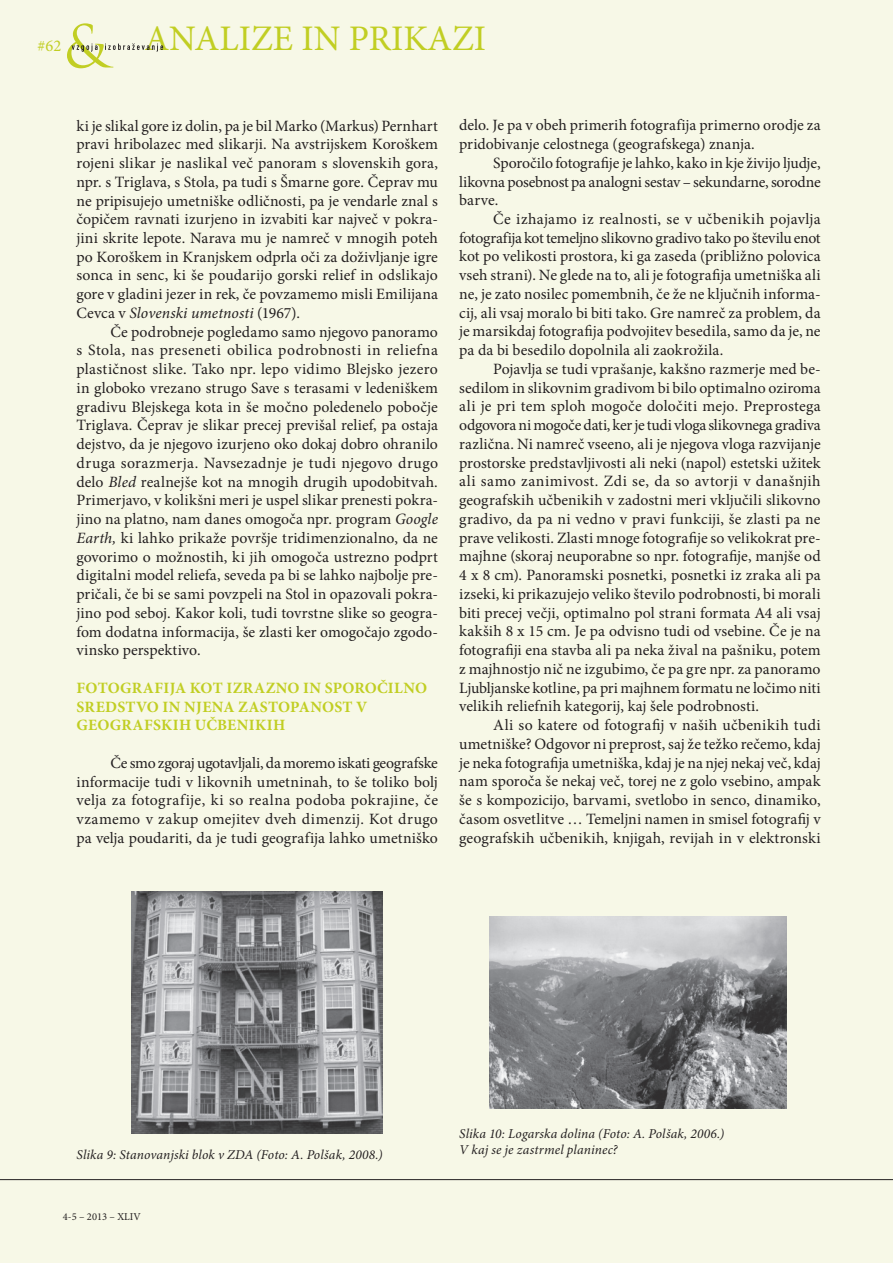
<style>
.page{position:relative;width:893px;height:1263px;background:#f7f8e7}
.page>*{position:absolute;margin:0;border:0;box-sizing:border-box;transform-origin:0 0}
.t1{font:36px "Minion Pro";color:#c1ce23}
.t2{font:16.5px "Minion Pro";color:#c1ce23}
.t3{font:15.75px/18.8px "Minion Pro";letter-spacing:.005em;color:#231f20;text-align:justify}
.t4{font:700 15.75px/18.8px "Minion Pro";letter-spacing:.015em;color:#c1ce23}
.t5{font:italic 13.5px/15.8px "Minion Pro";letter-spacing:.01em;color:#231f20}
.t6{font:10.5px "Minion Pro";color:#231f20}
.s1{font-style:italic}
</style>
<div class="page">
<hr style="left:0;top:1179px;width:893px;height:1px;background:#231f20">
<svg style="left:67px;top:23px;width:96px;height:45px"></svg>
<img style="left:132px;top:891px;width:251px;height:242px">
<img style="left:490px;top:916px;width:296px;height:192px">
<p class="t2" style="left:38px;top:35px;width:25px">#62</p>
<h1 class="t1" style="left:144px;top:14px;width:343px">ANALIZE IN PRIKAZI</h1>
<p class="t3" style="left:77px;top:116px;width:363px">ki je slikal gore iz dolin, pa je bil Marko (Markus) Pernhart pravi hribolazec med slikarji. Na avstrijskem Koroškem rojeni slikar je naslikal več panoram s slovenskih gora, npr. s Triglava, s Stola, pa tudi s Šmarne gore. Čeprav mu ne pripisujejo umetniške odličnosti, pa je vendarle znal s čopičem ravnati izurjeno in izvabiti kar največ v pokra&shy;jini skrite lepote. Narava mu je namreč v mnogih poteh po Koroškem in Kranjskem odprla oči za doživljanje igre sonca in senc, ki še poudarijo gorski relief in odslikajo gore v gladini jezer in rek, če povzamemo misli Emilijana Cevca v <span class="s1">Slovenski umetnosti</span> (1967).</p>
<p class="t3" style="left:77px;top:322px;width:363px;text-indent:34px">Če podrobneje pogledamo samo njegovo panoramo s Stola, nas preseneti obilica podrobnosti in reliefna plastičnost slike. Tako npr. lepo vidimo Blejsko jezero in globoko vrezano strugo Save s terasami v ledeniškem gradivu Blejskega kota in še močno poledenelo pobočje Triglava. Čeprav je slikar precej previšal relief, pa ostaja dejstvo, da je njegovo izurjeno oko dokaj dobro ohranilo druga sorazmerja. Navsezadnje je tudi njegovo drugo delo <span class="s1">Bled</span> realnejše kot na mnogih drugih upodobitvah.<br>Primerjavo, v kolikšni meri je uspel slikar prenesti pokra&shy;jino na platno, nam danes omogoča npr. program <span class="s1">Google Earth,</span> ki lahko prikaže površje tridimenzionalno, da ne govorimo o možnostih, ki jih omogoča ustrezno podprt digitalni model reliefa, seveda pa bi se lahko najbolje pre&shy;pričali, če bi se sami povzpeli na Stol in opazovali pokra&shy;jino pod seboj. Kakor koli, tudi tovrstne slike so geogra&shy;fom dodatna informacija, še zlasti ker omogočajo zgodo&shy;vinsko perspektivo.</p>
<p class="t4" style="left:77px;top:678px;width:352px">FOTOGRAFIJA KOT IZRAZNO IN SPOROČILNO<br>SREDSTVO IN NJENA ZASTOPANOST V<br>GEOGRAFSKIH UČBENIKIH</p>
<p class="t3" style="left:77px;top:753px;width:363px;text-indent:34px">Če smo zgoraj ugotavljali, da moremo iskati geografske informacije tudi v likovnih umetninah, to še toliko bolj velja za fotografije, ki so realna podoba pokrajine, če vzamemo v zakup omejitev dveh dimenzij. Kot drugo pa velja poudariti, da je tudi geografija lahko umetniško</p>
<p class="t3" style="left:459px;top:116px;width:363px">delo. Je pa v obeh primerih fotografija primerno orodje za pridobivanje celostnega (geografskega) znanja.</p>
<p class="t3" style="left:459px;top:153px;width:363px;text-indent:34px">Sporočilo fotografije je lahko, kako in kje živijo ljudje, likovna posebnost pa analogni sestav – sekundarne, sorodne barve.</p>
<p class="t3" style="left:459px;top:210px;width:363px;text-indent:34px">Če izhajamo iz realnosti, se v učbenikih pojavlja fotografija kot temeljno slikovno gradivo tako po številu enot kot po velikosti prostora, ki ga zaseda (približno polovica vseh strani). Ne glede na to, ali je fotografija umetniška ali ne, je zato nosilec pomembnih, če že ne ključnih informa&shy;cij, ali vsaj moralo bi biti tako. Gre namreč za problem, da je marsikdaj fotografija podvojitev besedila, samo da je, ne pa da bi besedilo dopolnila ali zaokrožila.</p>
<p class="t3" style="left:459px;top:360px;width:363px;text-indent:34px">Pojavlja se tudi vprašanje, kakšno razmerje med be&shy;sedilom in slikovnim gradivom bi bilo optimalno oziroma ali je pri tem sploh mogoče določiti mejo. Preprostega odgovora ni mogoče dati, ker je tudi vloga slikovnega gradiva različna. Ni namreč vseeno, ali je njegova vloga razvijanje prostorske predstavljivosti ali neki (napol) estetski užitek ali samo zanimivost. Zdi se, da so avtorji v današnjih geografskih učbenikih v zadostni meri vključili slikovno gradivo, da pa ni vedno v pravi funkciji, še zlasti pa ne prave velikosti. Zlasti mnoge fotografije so velikokrat pre&shy;majhne (skoraj neuporabne so npr. fotografije, manjše od 4 x 8 cm). Panoramski posnetki, posnetki iz zraka ali pa izseki, ki prikazujejo veliko število podrobnosti, bi morali biti precej večji, optimalno pol strani formata A4 ali vsaj kakših 8 x 15 cm. Je pa odvisno tudi od vsebine. Če je na fotografiji ena stavba ali pa neka žival na pašniku, potem z majhnostjo nič ne izgubimo, če pa gre npr. za panoramo Ljubljanske kotline, pa pri majhnem formatu ne ločimo niti velikih reliefnih kategorij, kaj šele podrobnosti.</p>
<p class="t3" style="left:459px;top:716px;width:363px;text-indent:34px">Ali so katere od fotografij v naših učbenikih tudi umetniške? Odgovor ni preprost, saj že težko rečemo, kdaj je neka fotografija umetniška, kdaj je na njej nekaj več, kdaj nam sporoča še nekaj več, torej ne z golo vsebino, ampak še s kompozicijo, barvami, svetlobo in senco, dinamiko, časom osvetlitve … Temeljni namen in smisel fotografij v geografskih učbenikih, knjigah, revijah in v elektronski</p>
<p class="t5" style="left:77px;top:1147px;width:307px">Slika 9: Stanovanjski blok v ZDA (Foto: A. Polšak, 2008.)</p>
<p class="t5" style="left:459px;top:1125px;width:267px">Slika 10: Logarska dolina (Foto: A. Polšak, 2006.)<br>V kaj se je zastrmel planinec?</p>
<p class="t6" style="left:63px;top:1210px;width:79px">4-5 – 2013 – XLIV</p>
</div>
